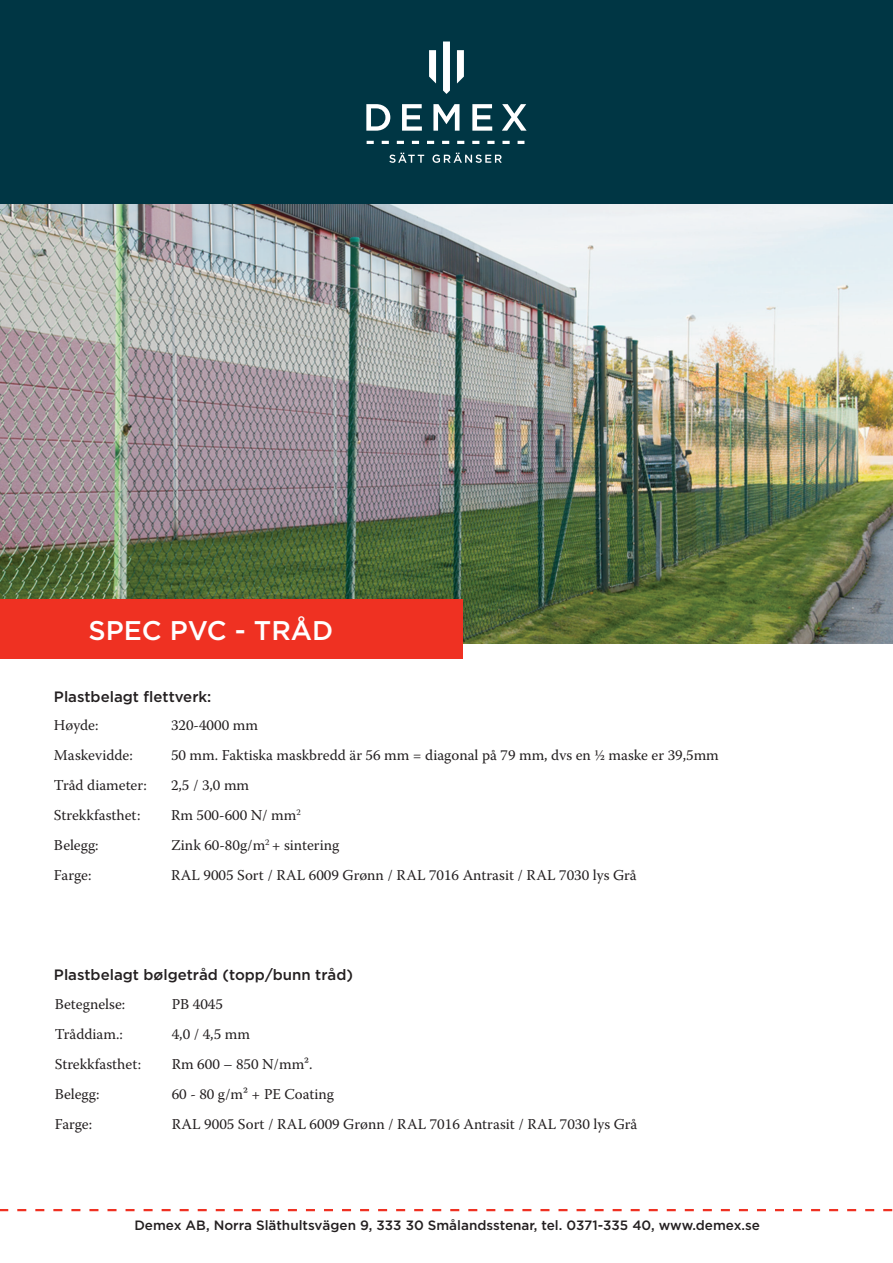
<style>
.page{position:relative;width:893px;height:1263px;background:#fff}
.page>*{position:absolute;margin:0;border:0;box-sizing:border-box;transform-origin:0 0}
.t1{font:500 27px "Gotham";color:#fff}
.t2{font:15px/30px "Warnock Pro";color:#231f20}
.t3{font:500 15px "Gotham";color:#231f20}
.t4{font:500 13.5px "Gotham";color:#231f20}
</style>
<div class="page">
<img style="left:0;top:203px;width:892px;height:441px">
<div style="left:0;top:0;width:893px;height:203px;background:#003644"></div>
<svg style="left:429px;top:50px;width:7px;height:34px"></svg>
<svg style="left:443px;top:42px;width:7px;height:52px"></svg>
<svg style="left:457px;top:50px;width:7px;height:34px"></svg>
<svg style="left:366px;top:104px;width:24px;height:27px"></svg>
<svg style="left:402px;top:104px;width:20px;height:27px"></svg>
<svg style="left:433px;top:104px;width:26px;height:27px"></svg>
<svg style="left:472px;top:104px;width:20px;height:27px"></svg>
<svg style="left:502px;top:104px;width:25px;height:27px"></svg>
<svg style="left:389px;top:153px;width:35px;height:10px"></svg>
<svg style="left:432px;top:153px;width:70px;height:10px"></svg>
<svg style="left:367px;top:141px;width:7px;height:3px"></svg>
<svg style="left:382px;top:141px;width:7px;height:3px"></svg>
<svg style="left:397px;top:141px;width:7px;height:3px"></svg>
<svg style="left:412px;top:141px;width:7px;height:3px"></svg>
<svg style="left:427px;top:141px;width:7px;height:3px"></svg>
<svg style="left:442px;top:141px;width:7px;height:3px"></svg>
<svg style="left:457px;top:141px;width:7px;height:3px"></svg>
<svg style="left:472px;top:141px;width:7px;height:3px"></svg>
<svg style="left:487px;top:141px;width:8px;height:3px"></svg>
<svg style="left:502px;top:141px;width:8px;height:3px"></svg>
<svg style="left:518px;top:141px;width:6px;height:3px"></svg>
<svg style="left:0;top:1209px;width:892px;height:2px"></svg>
<div style="left:0;top:599px;width:462px;height:60px;background:#ef3122"></div>
<h1 class="t1" style="left:88px;top:615px;width:246px">SPEC PVC - TRÅD</h1>
<p class="t3" style="left:54px;top:688px;width:159px">Plastbelagt flettverk:</p>
<p class="t2" style="left:54px;top:710px;width:94px">Høyde:<br>Maskevidde:<br>Tråd diameter:<br>Strekkfasthet:<br>Belegg:<br>Farge:</p>
<p class="t2" style="left:171px;top:710px;width:549px">320-4000 mm<br>50 mm. Faktiska maskbredd är 56 mm = diagonal på 79 mm, dvs en ½ maske er 39,5mm 2,5 / 3,0 mm<br>Rm 500-600 N/ mm<sup>2<br></sup>Zink 60-80g/m<sup>2</sup> + sintering<br>RAL 9005 Sort / RAL 6009 Grønn / RAL 7016 Antrasit / RAL 7030 lys Grå</p>
<p class="t3" style="left:54px;top:966px;width:301px">Plastbelagt bølgetråd (topp/bunn tråd)</p>
<p class="t2" style="left:55px;top:988px;width:88px">Betegnelse:<br>Tråddiam.:<br>Strekkfasthet:<br>Belegg:<br>Farge:</p>
<p class="t2" style="left:172px;top:988px;width:467px">PB 4045<br>4,0 / 4,5 mm<br>Rm 600 – 850 N/mm².<br>60 - 80 g/m² + PE Coating<br>RAL 9005 Sort / RAL 6009 Grønn / RAL 7016 Antrasit / RAL 7030 lys Grå</p>
<p class="t4" style="left:134px;top:1218px;width:627px">Demex AB, Norra Släthultsvägen 9, 333 30 Smålandsstenar, tel. 0371-335 40, www.demex.se</p>
</div>
